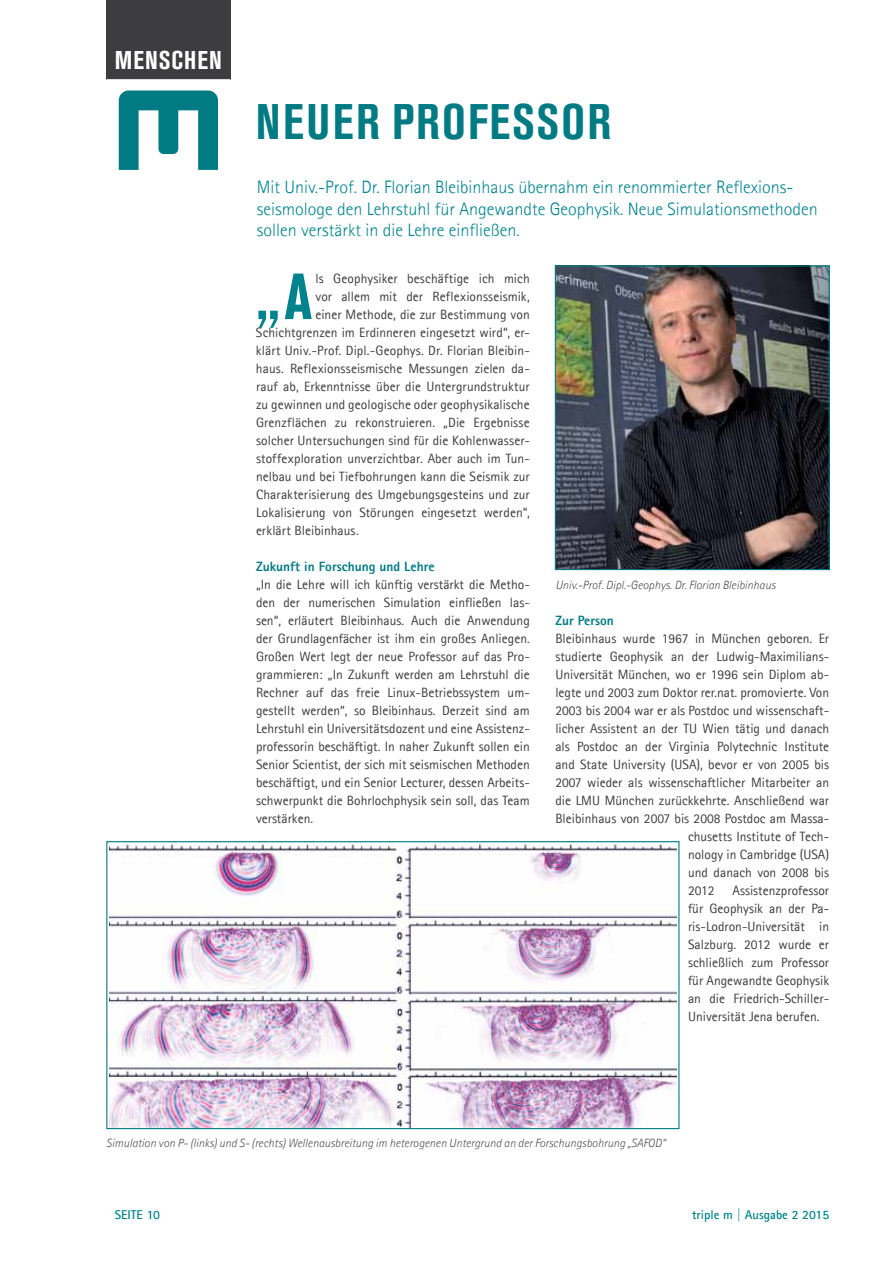
<style>
.page{position:relative;width:893px;height:1263px;background:#fff}
.page>*{position:absolute;margin:0;border:0;box-sizing:border-box;transform-origin:0 0}
.t1{font:700 condensed 64.5px "Akzidenz Grotesk BE";color:#00838c}
.t2{font:700 condensed 49.5px "Akzidenz Grotesk BE";color:#007b84}
.t3{font:700 condensed 25.5px "Akzidenz Grotesk BE";color:#fff}
.t4{font:300 18px/21.6px "Agfa Rotis Sans Serif";color:#00838c}
.t5{font:13.5px/18px "Agfa Rotis Sans Serif";color:#3d3c3e;text-align:justify}
.t6{font:800 13.5px "Agfa Rotis Sans Serif";color:#007b84}
.t7{font:700 12.75px "Agfa Rotis Sans Serif";color:#00838c}
.t8{font:italic 300 12px "Agfa Rotis Sans Serif";color:#525254}
</style>
<div class="page">
<img style="left:557px;top:267px;width:271px;height:301px">
<div style="left:555px;top:265px;width:275px;height:305px;border:1px solid #007b84"></div>
<img style="left:109px;top:843px;width:567px;height:284px">
<div style="left:106px;top:841px;width:573px;height:288px;border:1px solid #007b84"></div>
<div style="left:106px;top:0;width:124px;height:79px;background:#3d3c3e"></div>
<svg style="left:106px;top:79px;width:124px;height:91px"></svg>
<h3 class="t3" style="left:115px;top:45px;width:32px">MENSCHEN</h3>
<h2 class="t2" style="left:256px;top:94px;width:26px">NEUER</h2>
<h2 class="t2" style="left:392px;top:94px;width:50px">PROFESSOR</h2>
<h3 class="t4" style="left:257px;top:176px;width:562px">Mit Univ.-Prof. Dr. Florian Bleibinhaus übernahm ein renommierter Reflexions&shy;seismologe den Lehrstuhl für Angewandte Geophysik. Neue Simulationsmethoden sollen verstärkt in die Lehre einfließen.</h3>
<h1 class="t1" style="left:256px;top:260px;width:58px">„A</h1>
<p class="t5" style="left:315px;top:269px;width:216px">ls Geophysiker beschäftige ich mich</p>
<p class="t5" style="left:315px;top:287px;width:216px">vor allem mit der Reflexionsseismik,</p>
<p class="t5" style="left:315px;top:305px;width:216px">einer Methode, die zur Bestimmung von</p>
<p class="t5" style="left:256px;top:323px;width:275px">Schichtgrenzen im Erdinneren eingesetzt wird“, er-</p>
<p class="t5" style="left:256px;top:341px;width:275px">klärt Univ.-Prof. Dipl.-Geophys. Dr. Florian Bleibin-</p>
<p class="t5" style="left:256px;top:359px;width:275px">haus. Reflexionsseismische Messungen zielen da-</p>
<p class="t5" style="left:256px;top:377px;width:275px">rauf ab, Erkenntnisse über die Untergrundstruktur</p>
<p class="t5" style="left:256px;top:395px;width:275px">zu gewinnen und geologische oder geophysikalische</p>
<p class="t5" style="left:256px;top:413px;width:275px">Grenzflächen zu rekonstruieren. „Die Ergebnisse</p>
<p class="t5" style="left:256px;top:431px;width:275px">solcher Untersuchungen sind für die Kohlenwasser-</p>
<p class="t5" style="left:256px;top:449px;width:275px">stoffexploration unverzichtbar. Aber auch im Tun-</p>
<p class="t5" style="left:256px;top:467px;width:275px">nelbau und bei Tiefbohrungen kann die Seismik zur</p>
<p class="t5" style="left:256px;top:485px;width:275px">Charakterisierung des Umgebungsgesteins und zur</p>
<p class="t5" style="left:256px;top:503px;width:275px">Lokalisierung von Störungen eingesetzt werden“,</p>
<p class="t5" style="left:256px;top:521px;width:104px">erklärt Bleibinhaus.</p>
<p class="t6" style="left:256px;top:558px;width:180px">Zukunft in Forschung und Lehre</p>
<p class="t5" style="left:256px;top:575px;width:275px">„In die Lehre will ich künftig verstärkt die Metho&shy;den der numerischen Simulation einfließen las&shy;sen“, erläutert Bleibinhaus. Auch die Anwendung der Grundlagenfächer ist ihm ein großes Anliegen.<br>Großen Wert legt der neue Professor auf das Pro&shy;grammieren: „In Zukunft werden am Lehrstuhl die Rechner auf das freie Linux-Betriebssystem um&shy;gestellt werden“, so Bleibinhaus. Derzeit sind am Lehrstuhl ein Universitätsdozent und eine Assistenz&shy;professorin beschäftigt. In naher Zukunft sollen ein Senior Scientist, der sich mit seismischen Methoden beschäftigt, und ein Senior Lecturer, dessen Arbeits&shy;schwerpunkt die Bohrlochphysik sein soll, das Team verstärken.</p>
<p class="t8" style="left:555px;top:578px;width:222px">Univ.-Prof. Dipl.-Geophys. Dr. Florian Bleibinhaus</p>
<p class="t6" style="left:555px;top:612px;width:60px">Zur Person</p>
<p class="t5" style="left:555px;top:629px;width:275px">Bleibinhaus wurde 1967 in München geboren. Er</p>
<p class="t5" style="left:555px;top:647px;width:275px">studierte Geophysik an der Ludwig-Maximilians-</p>
<p class="t5" style="left:555px;top:665px;width:275px">Universität München, wo er 1996 sein Diplom ab-</p>
<p class="t5" style="left:555px;top:683px;width:275px">legte und 2003 zum Doktor rer.nat. promovierte. Von</p>
<p class="t5" style="left:555px;top:701px;width:275px">2003 bis 2004 war er als Postdoc und wissenschaft-</p>
<p class="t5" style="left:555px;top:719px;width:275px">licher Assistent an der TU Wien tätig und danach</p>
<p class="t5" style="left:555px;top:737px;width:275px">als Postdoc an der Virginia Polytechnic Institute</p>
<p class="t5" style="left:555px;top:755px;width:275px">and State University (USA), bevor er von 2005 bis</p>
<p class="t5" style="left:555px;top:773px;width:275px">2007 wieder als wissenschaftlicher Mitarbeiter an</p>
<p class="t5" style="left:555px;top:791px;width:275px">die LMU München zurückkehrte. Anschließend war</p>
<p class="t5" style="left:555px;top:809px;width:275px">Bleibinhaus von 2007 bis 2008 Postdoc am Massa-</p>
<p class="t5" style="left:688px;top:827px;width:143px">chusetts Institute of Tech-</p>
<p class="t5" style="left:688px;top:845px;width:143px">nology in Cambridge (USA)</p>
<p class="t5" style="left:688px;top:863px;width:143px">und danach von 2008 bis</p>
<p class="t5" style="left:688px;top:881px;width:28px">2012</p>
<p class="t5" style="left:688px;top:881px;width:143px;text-indent:44px">Assistenzprofessor für Geophysik an der Pa&shy;ris-Lodron-Universität in Salzburg. 2012 wurde er schließlich zum Professor für Angewandte Geophysik an die Friedrich-Schiller-Universität Jena berufen.</p>
<p class="t8" style="left:106px;top:1136px;width:561px">Simulation von P- (links) und S- (rechts) Wellenausbreitung im heterogenen Untergrund an der Forschungsbohrung „SAFOD“</p>
<p class="t7" style="left:115px;top:1207px;width:47px">SEITE 10</p>
<p class="t7" style="left:692px;top:1207px;width:139px">triple m | Ausgabe 2 2015</p>
</div>
